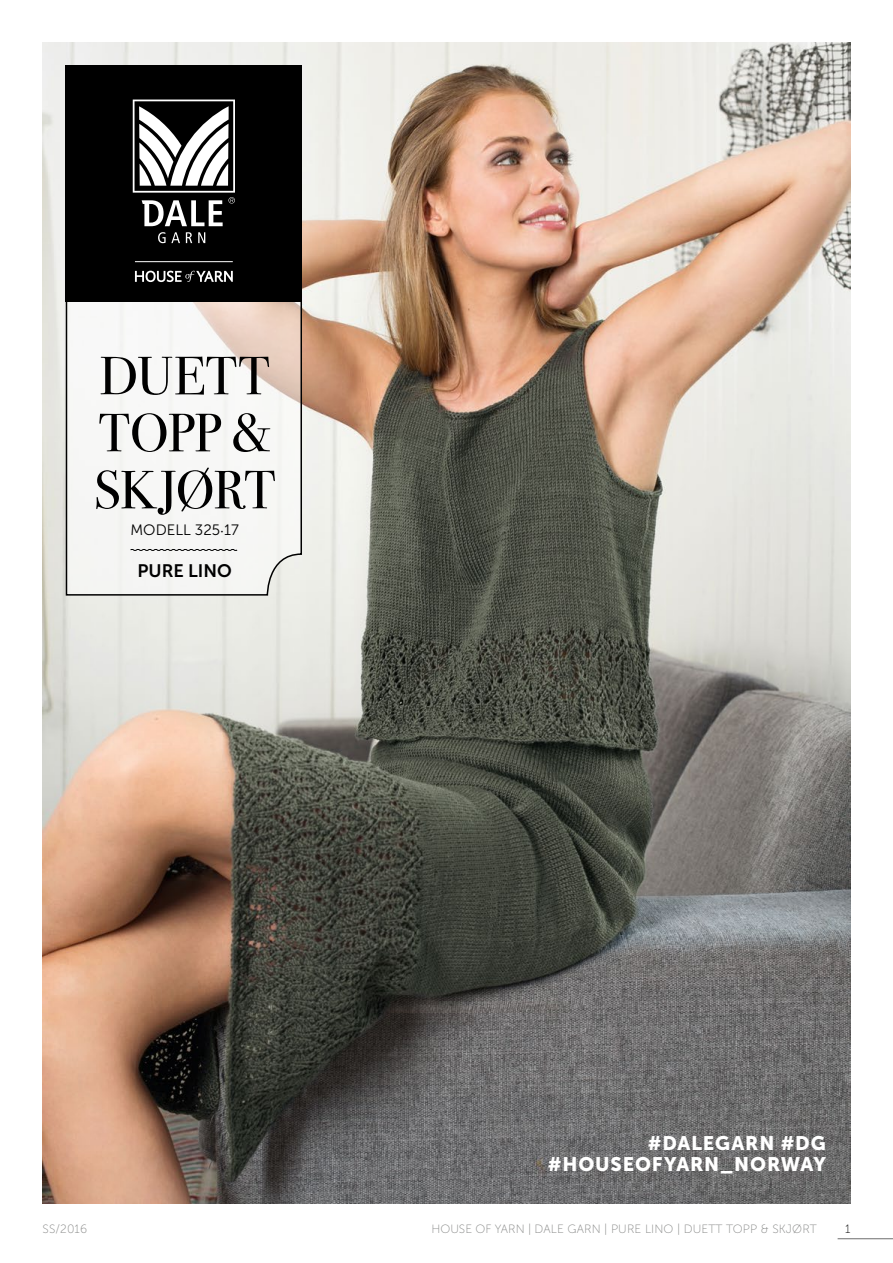
<style>
.page{position:relative;width:893px;height:1263px;background:#fff}
.page>*{position:absolute;margin:0;border:0;box-sizing:border-box;transform-origin:0 0}
.t1{font:54px/57px "Bodoni Svty Two ITCTT";letter-spacing:-.01em;color:#000;text-align:justify}
.t2{font:19.5px "Museo Sans 900";letter-spacing:.045em;color:#fff}
.Ulltyper{font:18px "Museo Sans 700";color:#000}
.t3{font:15px "Museo Sans 300";color:#000}
.t4{font:12px "Museo Sans 100";letter-spacing:.01em;color:#868786}
.t5{font:12px "Museo Sans 100";color:#000}
.s1{font-family:"Bodoni Svty Two ITCTT"}
</style>
<div class="page">
<hr style="left:838px;top:1238px;width:55px;height:1px;background:#6e6e6e">
<img style="left:43px;top:43px;width:807px;height:1160px">
<svg style="left:65px;top:244px;width:238px;height:352px"></svg>
<div style="left:66px;top:66px;width:236px;height:236px;background:#000"></div>
<hr style="left:135px;top:261px;width:98px;height:1px;background:#fff">
<svg style="left:135px;top:271px;width:98px;height:11px"></svg>
<svg style="left:158px;top:232px;width:22px;height:11px"></svg>
<svg style="left:186px;top:232px;width:6px;height:11px"></svg>
<svg style="left:198px;top:232px;width:7px;height:11px"></svg>
<svg style="left:133px;top:100px;width:102px;height:126px"></svg>
<svg style="left:130px;top:549px;width:108px;height:2px"></svg>
<p class="t1" style="left:94px;top:342px;width:184px">DUETT TOPP &amp; SKJØRT</p>
<p class="t3" style="left:130px;top:522px;width:110px">MODELL 325<span class="s1">∙</span>17</p>
<p class="Ulltyper" style="left:137px;top:561px;width:96px">PURE LINO</p>
<p class="t2" style="left:648px;top:1132px;width:179px">#DALEGARN #DG</p>
<p class="t2" style="left:548px;top:1153px;width:279px">#HOUSEOFYARN_NORWAY</p>
<p class="t4" style="left:43px;top:1222px;width:46px">SS/2016</p>
<p class="t4" style="left:431px;top:1222px;width:387px">HOUSE OF YARN | DALE GARN | PURE LINO | DUETT TOPP &amp; SKJØRT</p>
<p class="t5" style="left:845px;top:1222px;width:7px">1</p>
</div>
